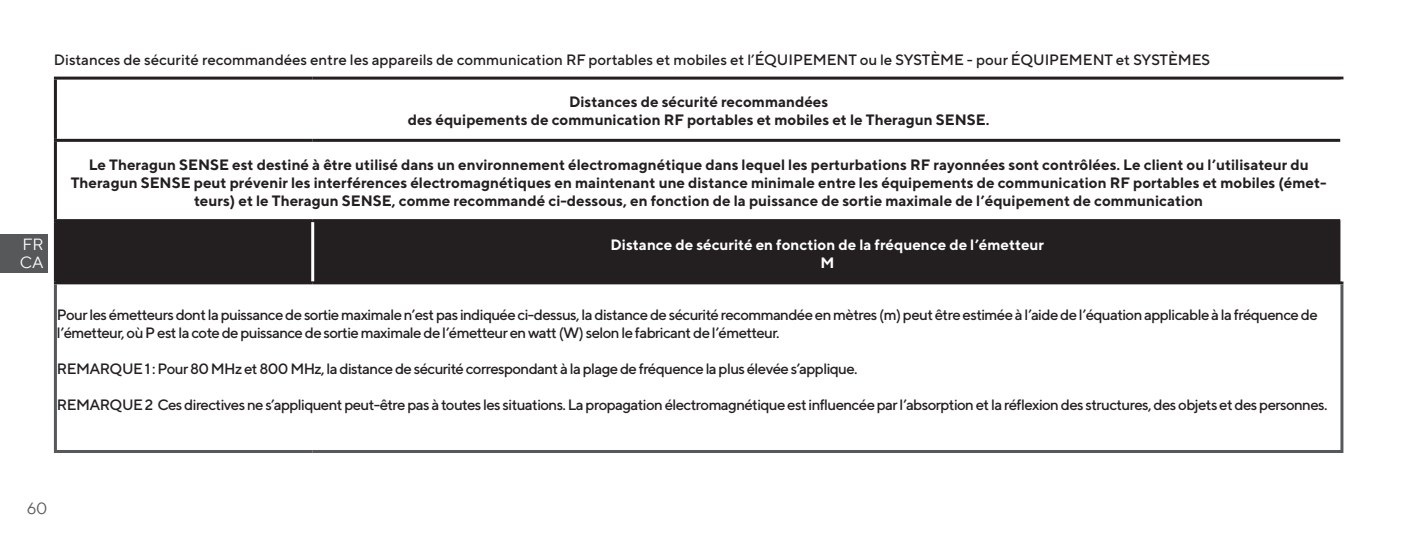
<style>
.page{position:relative;width:1402px;height:552px;background:#fff}
.page>*{position:absolute;margin:0;border:0;box-sizing:border-box;transform-origin:0 0}
.t1{font:16.5px/18px "TT Norms";color:#fff}
.t2{font:16.5px "TT Norms";color:#57585a}
.t3{font:500 15px/18px "TT Norms";letter-spacing:-.04em;color:#231f20}
.t4{font:700 15px/18px "TT Norms";color:#231f20;text-align:center}
.t5{font:500 15px "TT Norms Pro";color:#231f20}
.t6{font:700 15px "TT Norms";color:#fff}
</style>
<div class="page">
<svg style="left:57px;top:138px;width:1283px;height:147px"></svg>
<div style="left:57px;top:222px;width:1283px;height:59px;background:#231f20"></div>
<hr style="left:54px;top:77px;width:259px;height:3px;background:#231f20">
<hr style="left:54px;top:80px;width:3px;height:59px;background:#231f20">
<hr style="left:313px;top:77px;width:1030px;height:3px;background:#231f20">
<hr style="left:54px;top:139px;width:259px;height:3px;background:#231f20">
<hr style="left:54px;top:142px;width:3px;height:77px;background:#231f20">
<hr style="left:313px;top:139px;width:1027px;height:3px;background:#231f20">
<hr style="left:54px;top:219px;width:259px;height:3px;background:#231f20">
<hr style="left:54px;top:222px;width:3px;height:59px;background:#231f20">
<hr style="left:313px;top:219px;width:1027px;height:3px;background:#231f20">
<hr style="left:54px;top:281px;width:259px;height:3px;background:#231f20">
<hr style="left:313px;top:281px;width:1030px;height:3px;background:#231f20">
<hr style="left:311px;top:222px;width:3px;height:59px;background:#fff">
<hr style="left:54px;top:284px;width:3px;height:165px;background:#57585a">
<hr style="left:1340px;top:284px;width:3px;height:165px;background:#57585a">
<hr style="left:54px;top:449px;width:259px;height:3px;background:#57585a">
<hr style="left:313px;top:449px;width:1030px;height:3px;background:#57585a">
<div style="left:0;top:234px;width:48px;height:38px;background:#57585a"></div>
<p class="t1" style="left:20px;top:235px;width:25px">FR<br>CA</p>
<p class="t5" style="left:54px;top:50px;width:1157px">Distances de sécurité recommandées entre les appareils de communication RF portables et mobiles et l’ÉQUIPEMENT ou le SYSTÈME - pour ÉQUIPEMENT et SYSTÈMES</p>
<p class="t4" style="left:569px;top:93px;width:261px">Distances de sécurité recommandées</p>
<p class="t4" style="left:408px;top:111px;width:583px">des équipements de communication RF portables et mobiles et le Theragun SENSE.</p>
<p class="t4" style="left:71px;top:155px;width:1257px">Le Theragun SENSE est destiné à être utilisé dans un environnement électromagnétique dans lequel les perturbations RF rayonnées sont contrôlées. Le client ou l’utilisateur du<br>Theragun SENSE peut prévenir les interférences électromagnétiques en maintenant une distance minimale entre les équipements de communication RF portables et mobiles (émet&shy;teurs) et le Theragun SENSE, comme recommandé ci-dessous, en fonction de la puissance de sortie maximale de l’équipement de communication</p>
<p class="t6" style="left:610px;top:235px;width:435px">Distance de sécurité en fonction de la fréquence de l’émetteur</p>
<p class="t6" style="left:820px;top:253px;width:15px">M</p>
<p class="t3" style="left:57px;top:305px;width:1262px">Pour les émetteurs dont la puissance de sortie maximale n’est pas indiquée ci-dessus, la distance de sécurité recommandée en mètres (m) peut être estimée à l’aide de l’équation applicable à la fréquence de l’émetteur, où P est la cote de puissance de sortie maximale de l’émetteur en watt (W) selon le fabricant de l’émetteur.</p>
<p class="t3" style="left:57px;top:359px;width:802px">REMARQUE 1 : Pour 80 MHz et 800 MHz, la distance de sécurité correspondant à la plage de fréquence la plus élevée s’applique.</p>
<p class="t3" style="left:57px;top:395px;width:1272px">REMARQUE 2 Ces directives ne s’appliquent peut-être pas à toutes les situations. La propagation électromagnétique est influencée par l’absorption et la réflexion des structures, des objets et des personnes.</p>
<p class="t2" style="left:27px;top:497px;width:22px">60</p>
</div>
